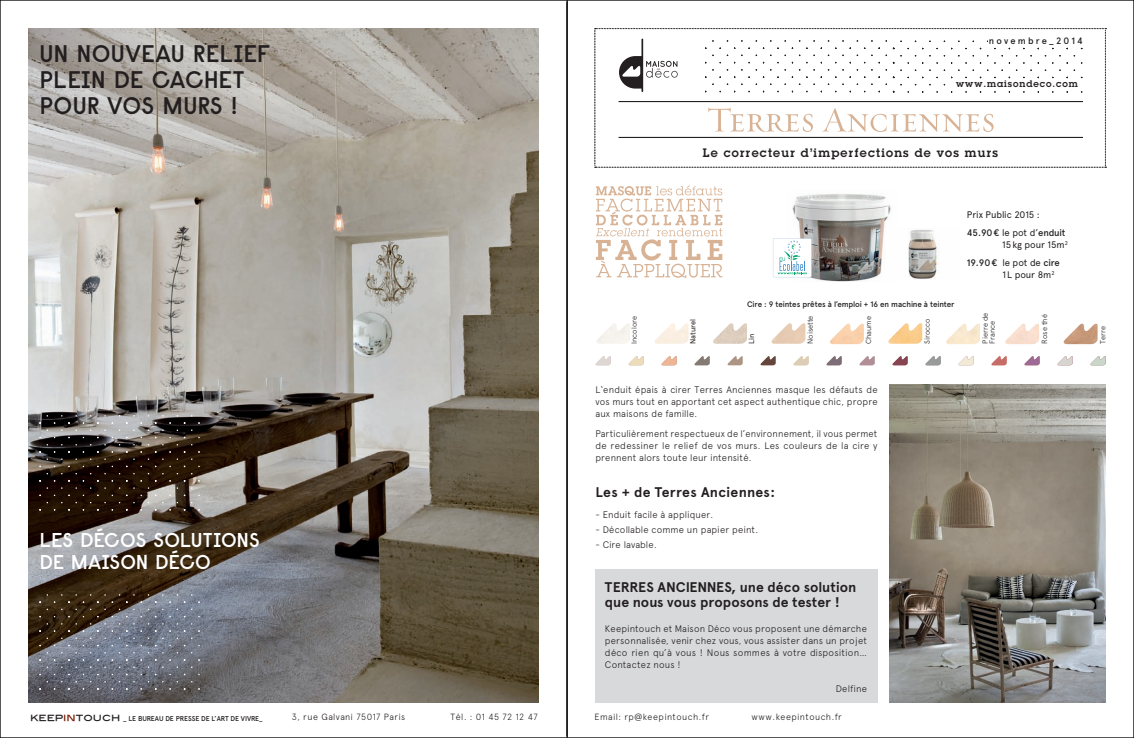
<style>
.page{position:relative;width:1134px;height:738px;background:#fff}
.page>*{position:absolute;margin:0;border:0;box-sizing:border-box;transform-origin:0 0}
.t1{font:600 24px/26px "Raisonne";color:#231f20}
.t2{font:600 20px/22px "Raisonne";letter-spacing:.005em;color:#fff}
.t3{font:700 14px/15px "Apercu";color:#231f20}
.t4{font:700 14px "Apercu";letter-spacing:.025em;color:#231f20}
.t5{font:600 12px "Lubalin Graph Std";letter-spacing:.1em;color:#231f20}
.t6{font:300 9.5px/12px "Apercu";letter-spacing:.015em;color:#231f20;text-align:justify}
.t7{font:9.5px/17.7px "Apercu";letter-spacing:-.005em;color:#231f20}
.t8{font:600 9.3px "Lubalin Graph Std";letter-spacing:.1em;color:#231f20}
.t9{font:500 9.3px "Apercu";letter-spacing:.23em;color:#231f20}
.t10{font:300 9px "Apercu";letter-spacing:.05em;color:#231f20}
.t11{font:500 8px "Apercu";letter-spacing:-.01em;color:#231f20}
.t12{font:300 7.4px/7px "Apercu";color:#231f20}
.t13{font:7.4px "Apercu";letter-spacing:-.015em;color:#231f20}
.t14{font:500 7px "Apercu";letter-spacing:-.02em;color:#231f20}
.s1{font-weight:500}
.s2{font-family:"Blair Md ITCTT Medium";font-weight:400;font-size:10px}
.s3{font-family:"Blair Md ITCTT Medium";font-weight:400;font-size:10px;color:#791500}
</style>
<div class="page">
<div style="left:595px;top:568px;width:283px;height:134px;background:#d8d9db"></div>
<hr style="left:567px;top:0;width:1px;height:737px;background:#231f20">
<img style="left:889px;top:384px;width:217px;height:318px">
<img style="left:29px;top:28px;width:510px;height:674px">
<img style="left:655px;top:323px;width:34px;height:20px">
<img style="left:713px;top:323px;width:34px;height:20px">
<img style="left:771px;top:323px;width:34px;height:20px">
<img style="left:888px;top:323px;width:34px;height:20px">
<img style="left:1005px;top:323px;width:34px;height:21px">
<img style="left:830px;top:323px;width:34px;height:21px">
<img style="left:946px;top:323px;width:34px;height:21px">
<img style="left:1064px;top:323px;width:33px;height:21px">
<svg style="left:596px;top:185px;width:126px;height:92px"></svg>
<img style="left:908px;top:230px;width:30px;height:49px">
<svg style="left:596px;top:356px;width:15px;height:9px"></svg>
<svg style="left:629px;top:356px;width:15px;height:9px"></svg>
<svg style="left:662px;top:356px;width:15px;height:9px"></svg>
<img style="left:694px;top:356px;width:16px;height:9px">
<img style="left:727px;top:356px;width:16px;height:9px">
<img style="left:760px;top:356px;width:16px;height:9px">
<img style="left:793px;top:356px;width:16px;height:9px">
<img style="left:826px;top:356px;width:16px;height:9px">
<img style="left:859px;top:356px;width:16px;height:9px">
<img style="left:892px;top:356px;width:16px;height:9px">
<img style="left:925px;top:356px;width:16px;height:9px">
<img style="left:958px;top:356px;width:16px;height:9px">
<img style="left:991px;top:356px;width:16px;height:9px">
<img style="left:1024px;top:356px;width:16px;height:9px">
<svg style="left:1057px;top:356px;width:16px;height:9px"></svg>
<svg style="left:1090px;top:356px;width:16px;height:9px"></svg>
<img style="left:787px;top:194px;width:104px;height:87px">
<svg style="left:595px;top:28px;width:511px;height:140px"></svg>
<svg style="left:773px;top:238px;width:39px;height:39px"></svg>
<svg style="left:61px;top:680px;width:16px;height:9px"></svg>
<svg style="left:97px;top:680px;width:9px;height:9px"></svg>
<svg style="left:126px;top:680px;width:9px;height:9px"></svg>
<svg style="left:162px;top:680px;width:9px;height:9px"></svg>
<svg style="left:61px;top:651px;width:16px;height:9px"></svg>
<svg style="left:97px;top:651px;width:9px;height:9px"></svg>
<svg style="left:126px;top:651px;width:9px;height:9px"></svg>
<svg style="left:162px;top:651px;width:9px;height:9px"></svg>
<svg style="left:61px;top:615px;width:16px;height:16px"></svg>
<svg style="left:97px;top:615px;width:9px;height:16px"></svg>
<svg style="left:126px;top:615px;width:9px;height:16px"></svg>
<svg style="left:162px;top:615px;width:9px;height:16px"></svg>
<svg style="left:61px;top:501px;width:16px;height:9px"></svg>
<svg style="left:97px;top:501px;width:9px;height:9px"></svg>
<svg style="left:126px;top:501px;width:9px;height:9px"></svg>
<svg style="left:162px;top:501px;width:9px;height:9px"></svg>
<svg style="left:61px;top:465px;width:16px;height:16px"></svg>
<svg style="left:97px;top:465px;width:9px;height:16px"></svg>
<svg style="left:126px;top:465px;width:9px;height:16px"></svg>
<svg style="left:162px;top:465px;width:9px;height:16px"></svg>
<svg style="left:61px;top:436px;width:16px;height:9px"></svg>
<svg style="left:97px;top:436px;width:9px;height:9px"></svg>
<svg style="left:126px;top:436px;width:9px;height:9px"></svg>
<svg style="left:162px;top:436px;width:9px;height:9px"></svg>
<h1 class="t1" style="left:39px;top:40px;width:233px">UN NOUVEAU RELIEF<br>PLEIN DE CACHET<br>POUR VOS MURS !</h1>
<h2 class="t2" style="left:39px;top:528px;width:222px">LES DÉCOS SOLUTIONS<br>DE MAISON DÉCO</h2>
<p class="t9" style="left:989px;top:35px;width:96px">novembre_2014</p>
<p class="t8" style="left:956px;top:77px;width:123px">www.maisondeco.com</p>
<p class="t5" style="left:703px;top:144px;width:297px">Le correcteur d’imperfections de vos murs</p>
<p class="t12" style="left:631px;top:343px;width:29px;rotate:-90deg">Incolore</p>
<p class="t13" style="left:688px;top:343px;width:26px;rotate:-90deg">Naturel</p>
<p class="t11" style="left:747px;top:299px;width:209px">Cire : 9 teintes prêtes à l’emploi + 16 en machine à teinter</p>
<p class="t7" style="left:967px;top:206px;width:100px">Prix Public 2015 :<br><span class="s1">45.90€</span> le pot d’<span class="s1">enduit</span></p>
<p class="t7" style="left:967px;top:235px;width:103px;text-indent:35px">15kg pour 15m<sup>2<br></sup><span class="s1">19.90€</span> le pot de <span class="s1">cire</span></p>
<p class="t7" style="left:1002px;top:265px;width:54px">1L pour 8m<sup>2</sup></p>
<p class="t13" style="left:747px;top:343px;width:12px;rotate:-90deg">Lin</p>
<p class="t12" style="left:806px;top:343px;width:30px;rotate:-90deg">Noisette</p>
<p class="t12" style="left:865px;top:343px;width:29px;rotate:-90deg">Chaume</p>
<p class="t12" style="left:924px;top:343px;width:26px;rotate:-90deg">Sirocco</p>
<p class="t12" style="left:981px;top:343px;width:32px;rotate:-90deg">Pierre de<br>France</p>
<p class="t12" style="left:1041px;top:343px;width:31px;rotate:-90deg">Rose thé</p>
<p class="t12" style="left:1099px;top:343px;width:19px;rotate:-90deg">Terre</p>
<p class="t6" style="left:595px;top:383px;width:284px">L‘enduit épais à cirer Terres Anciennes masque les défauts de vos murs tout en apportant cet aspect authentique chic, propre aux maisons de famille.</p>
<p class="t6" style="left:595px;top:427px;width:284px">Particulièrement respectueux de l’environnement, il vous permet de redessiner le relief de vos murs. Les couleurs de la cire y prennent alors toute leur intensité.</p>
<h3 class="t4" style="left:595px;top:483px;width:181px">Les + de Terres Anciennes:</h3>
<p class="t6" style="left:595px;top:508px;width:119px">- Enduit facile à appliquer.</p>
<p class="t6" style="left:595px;top:523px;width:164px">- Décollable comme un papier peint.</p>
<p class="t6" style="left:595px;top:538px;width:63px">- Cire lavable.</p>
<h3 class="t3" style="left:605px;top:579px;width:253px">TERRES ANCIENNES, une déco solution que nous vous proposons de tester !</h3>
<p class="t6" style="left:605px;top:622px;width:264px">Keepintouch et Maison Déco vous proposent une démarche personnalisée, venir chez vous, vous assister dans un projet déco rien qu’à vous ! Nous sommes à votre disposition… Contactez nous !</p>
<p class="t6" style="left:836px;top:682px;width:33px">Delfine</p>
<p class="t14" style="left:30px;top:713px;width:234px"><span class="s2">KEEP</span><span class="s3">IN</span><span class="s2">TOUCH</span> _ LE BUREAU DE PRESSE DE L’ART DE VIVRE_</p>
<p class="t10" style="left:292px;top:711px;width:115px">3, rue Galvani 75017 Paris</p>
<p class="t10" style="left:451px;top:711px;width:89px">Tél. : 01 45 72 12 47</p>
<p class="t10" style="left:594px;top:711px;width:116px">Email: rp@keepintouch.fr</p>
<p class="t10" style="left:751px;top:711px;width:92px">www.keepintouch.fr</p>
</div>
